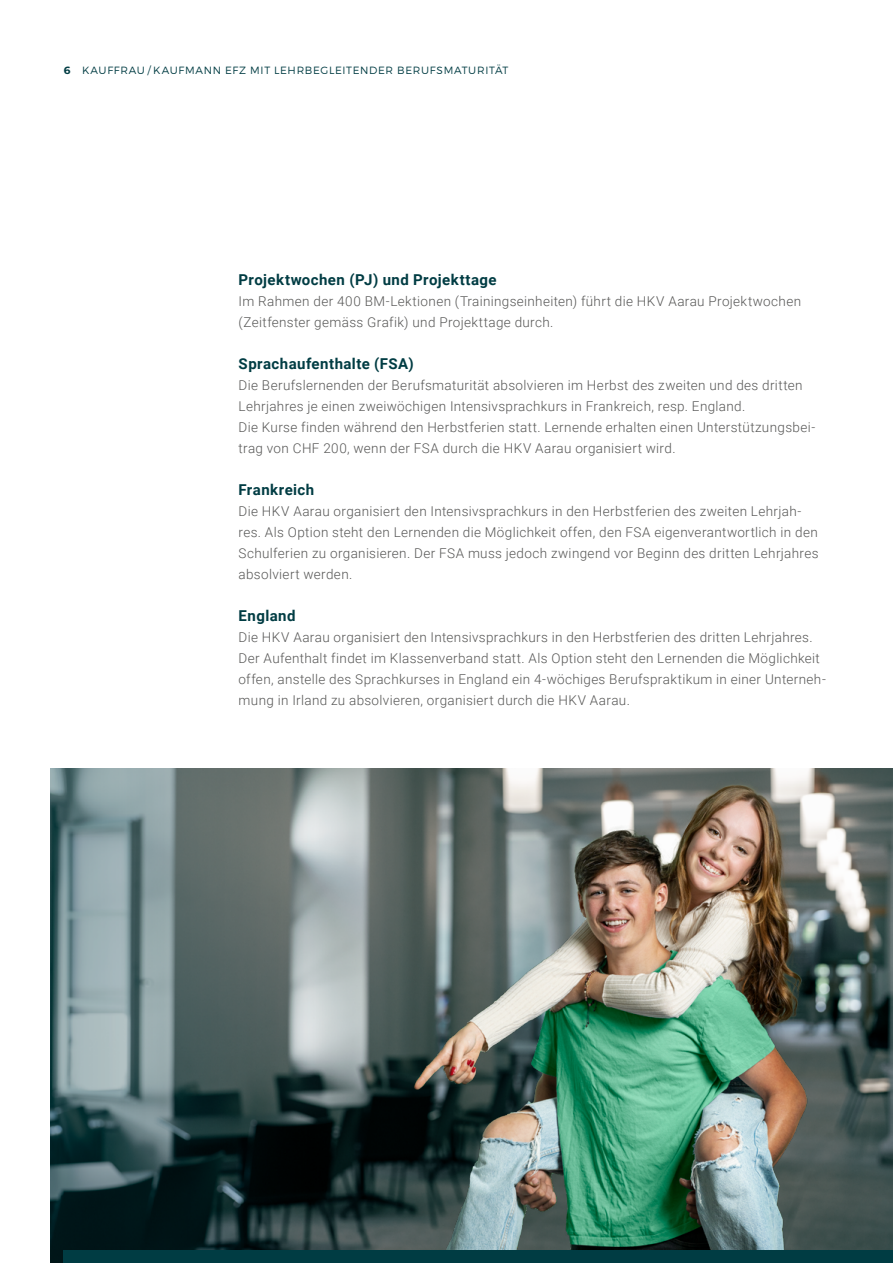
<style>
.page{position:relative;width:893px;height:1263px;background:#fff}
.page>*{position:absolute;margin:0;border:0;box-sizing:border-box;transform-origin:0 0}
.t1{font:700 15px "Roboto";letter-spacing:.03em;color:#003c43}
.t2{font:300 13.5px/21px "Roboto";letter-spacing:.025em;color:#575756}
.t3{font:300 10.5px "Montserrat";letter-spacing:.065em;color:#003c43}
.s1{font-weight:700}
</style>
<div class="page">
<img style="left:51px;top:768px;width:842px;height:495px">
<img style="left:323px;top:768px;width:539px;height:482px">
<div style="left:64px;top:1250px;width:829px;height:13px;background:#003c43"></div>
<p class="t3" style="left:64px;top:64px;width:446px"><span class="s1">6</span> KAUFFRAU / KAUFMANN EFZ MIT LEHRBEGLEITENDER BERUFSMATURITÄT</p>
<p class="t1" style="left:239px;top:269px;width:259px">Projektwochen (PJ) und Projekttage</p>
<p class="t2" style="left:239px;top:290px;width:564px">Im Rahmen der 400 BM-Lektionen (Trainingseinheiten) führt die HKV Aarau Projektwochen (Zeitfenster gemäss Grafik) und Projekttage durch.</p>
<p class="t1" style="left:239px;top:353px;width:177px">Sprachaufenthalte (FSA)</p>
<p class="t2" style="left:239px;top:374px;width:578px">Die Berufslernenden der Berufsmaturität absolvieren im Herbst des zweiten und des dritten Lehrjahres je einen zweiwöchigen Intensivsprachkurs in Frankreich, resp. England.<br>Die Kurse finden während den Herbstferien statt. Lernende erhalten einen Unterstützungsbei&shy;trag von CHF 200, wenn der FSA durch die HKV Aarau organisiert wird.</p>
<p class="t1" style="left:239px;top:479px;width:77px">Frankreich</p>
<p class="t2" style="left:239px;top:500px;width:581px">Die HKV Aarau organisiert den Intensivsprachkurs in den Herbstferien des zweiten Lehrjah&shy;res. Als Option steht den Lernenden die Möglichkeit offen, den FSA eigenverantwortlich in den Schulferien zu organisieren. Der FSA muss jedoch zwingend vor Beginn des dritten Lehrjahres absolviert werden.</p>
<p class="t1" style="left:239px;top:605px;width:59px">England</p>
<p class="t2" style="left:239px;top:626px;width:589px">Die HKV Aarau organisiert den Intensivsprachkurs in den Herbstferien des dritten Lehrjahres.<br>Der Aufenthalt findet im Klassenverband statt. Als Option steht den Lernenden die Möglichkeit offen, anstelle des Sprachkurses in England ein 4-wöchiges Berufspraktikum in einer Unterneh&shy;mung in Irland zu absolvieren, organisiert durch die HKV Aarau.</p>
</div>
